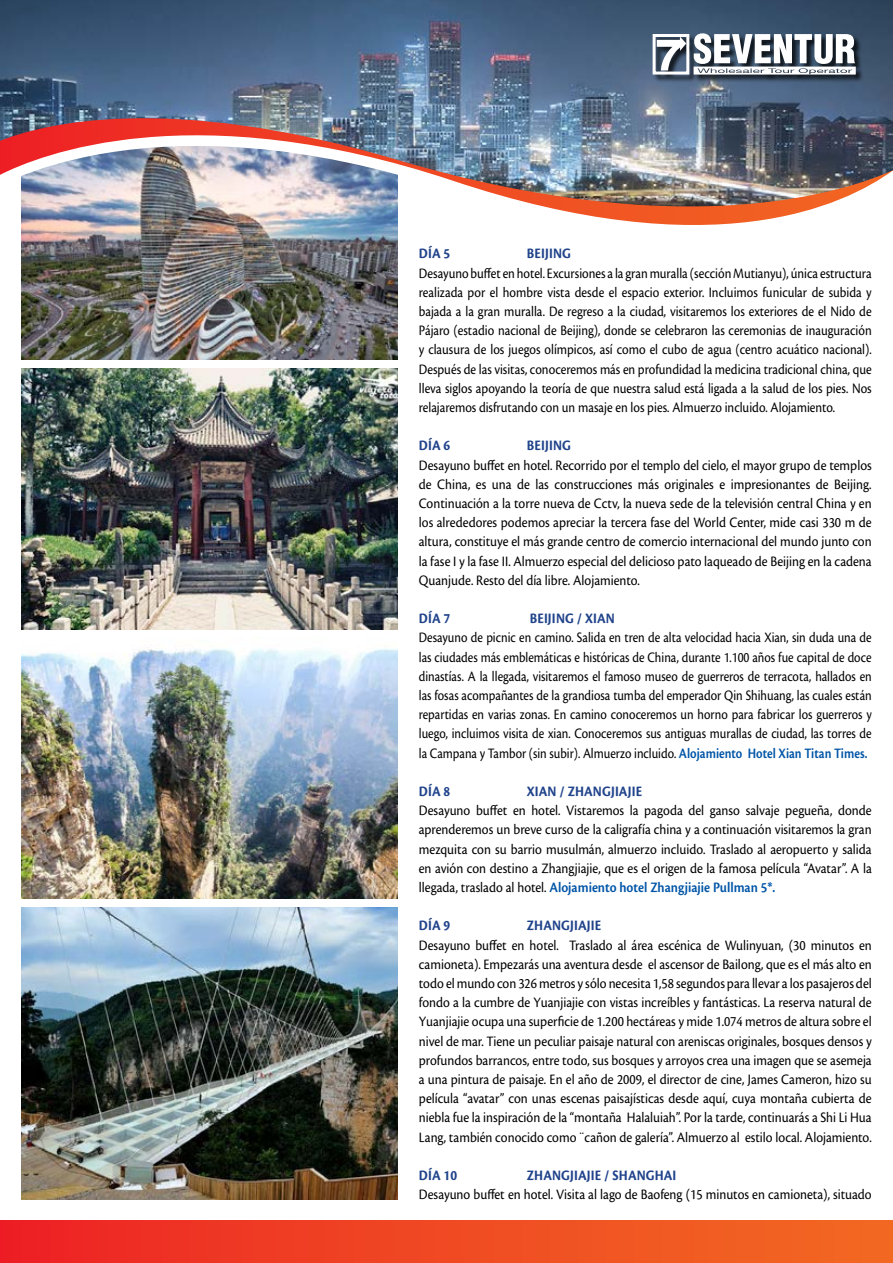
<style>
.page{position:relative;width:893px;height:1263px;background:#fff}
.page>*{position:absolute;margin:0;border:0;box-sizing:border-box;transform-origin:0 0}
.t1{font:15px/19.2px "Cronos Pro";color:#000;text-align:justify;scale:.9 1}
.t2{font:15px/19.2px "Cronos Pro";color:#000;text-align:justify;scale:.87 1}
.t3{font:15px/19.2px "Cronos Pro";color:#000;text-align:justify;scale:.85 1}
.t4{font:700 15px "Cronos Pro";letter-spacing:.01em;color:#20438b;scale:.9 1}
.s1{font-weight:600;color:#0055a7}
</style>
<div class="page">
<img style="left:21px;top:307px;width:377px;height:52px">
<img style="left:21px;top:267px;width:377px;height:40px">
<img style="left:21px;top:208px;width:794px;height:59px">
<img style="left:0;top:0;width:893px;height:208px">
<div style="left:653px;top:34px;width:211px;height:49px;background:#000;opacity:.77"></div>
<div style="left:653px;top:34px;width:36px;height:41px;border:3px solid #fff"></div>
<svg style="left:657px;top:37px;width:29px;height:33px"></svg>
<svg style="left:694px;top:33px;width:162px;height:42px"></svg>
<img style="left:21px;top:369px;width:377px;height:260px">
<img style="left:21px;top:648px;width:377px;height:250px">
<div style="left:0;top:1220px;width:893px;height:43px;background:linear-gradient(to right,#ed2324,#f26c22)"></div>
<img style="left:21px;top:908px;width:377px;height:291px">
<p class="t4" style="left:419px;top:245px;width:36px">DÍA 5</p>
<p class="t4" style="left:527px;top:245px;width:51px">BEIJING</p>
<p class="t2" style="left:419px;top:263px;width:522px">Desayuno buffet en hotel. Excursiones a la gran muralla (sección Mutianyu), única estructura realizada por el hombre vista desde el espacio exterior. Incluimos funicular de subida y bajada a la gran muralla. De regreso a la ciudad, visitaremos los exteriores de el Nido de Pájaro (estadio nacional de Beijing), donde se celebraron las ceremonias de inauguración y clausura de los juegos olímpicos, así como el cubo de agua (centro acuático nacional).<br>Después de las visitas, conoceremos más en profundidad la medicina tradicional china, que lleva siglos apoyando la teoría de que nuestra salud está ligada a la salud de los pies. Nos relajaremos disfrutando con un masaje en los pies. Almuerzo incluido. Alojamiento.</p>
<p class="t4" style="left:419px;top:437px;width:36px">DÍA 6</p>
<p class="t4" style="left:527px;top:437px;width:51px">BEIJING</p>
<p class="t1" style="left:419px;top:455px;width:505px">Desayuno buffet en hotel. Recorrido por el templo del cielo, el mayor grupo de templos de China, es una de las construcciones más originales e impresionantes de Beijing.<br>Continuación a la torre nueva de Cctv, la nueva sede de la televisión central China y en los alrededores podemos apreciar la tercera fase del World Center, mide casi 330 m de altura, constituye el más grande centro de comercio internacional del mundo junto con la fase I y la fase II. Almuerzo especial del delicioso pato laqueado de Beijing en la cadena Quanjude. Resto del día libre. Alojamiento.</p>
<p class="t4" style="left:419px;top:610px;width:36px">DÍA 7</p>
<p class="t4" style="left:530px;top:610px;width:96px">BEIJING / XIAN</p>
<p class="t3" style="left:419px;top:628px;width:534px">Desayuno de picnic en camino. Salida en tren de alta velocidad hacia Xian, sin duda una de las ciudades más emblemáticas e históricas de China, durante 1.100 años fue capital de doce dinastías. A la llegada, visitaremos el famoso museo de guerreros de terracota, hallados en las fosas acompañantes de la grandiosa tumba del emperador Qin Shihuang, las cuales están repartidas en varias zonas. En camino conoceremos un horno para fabricar los guerreros y luego, incluimos visita de xian. Conoceremos sus antiguas murallas de ciudad, las torres de la Campana y Tambor (sin subir). Almuerzo incluido. <span class="s1">Alojamiento Hotel Xian Titan Times.</span></p>
<p class="t4" style="left:419px;top:783px;width:36px">DÍA 8</p>
<p class="t4" style="left:527px;top:783px;width:130px">XIAN / ZHANGJIAJIE</p>
<p class="t1" style="left:419px;top:801px;width:505px">Desayuno buffet en hotel. Vistaremos la pagoda del ganso salvaje pegueña, donde aprenderemos un breve curso de la caligrafía china y a continuación visitaremos la gran mezquita con su barrio musulmán, almuerzo incluido. Traslado al aeropuerto y salida en avión con destino a Zhangjiajie, que es el origen de la famosa película “Avatar”. A la llegada, traslado al hotel. <span class="s1">Alojamiento hotel Zhangjiajie Pullman 5*.</span></p>
<p class="t4" style="left:419px;top:917px;width:36px">DÍA 9</p>
<p class="t4" style="left:527px;top:917px;width:84px">ZHANGJIAJIE</p>
<p class="t1" style="left:419px;top:935px;width:505px">Desayuno buffet en hotel. Traslado al área escénica de Wulinyuan, (30 minutos en camioneta). Empezarás una aventura desde el ascensor de Bailong, que es el más alto en todo el mundo con 326 metros y sólo necesita 1,58 segundos para llevar a los pasajeros del fondo a la cumbre de Yuanjiajie con vistas increíbles y fantásticas. La reserva natural de Yuanjiajie ocupa una superficie de 1.200 hectáreas y mide 1.074 metros de altura sobre el nivel de mar. Tiene un peculiar paisaje natural con areniscas originales, bosques densos y profundos barrancos, entre todo, sus bosques y arroyos crea una imagen que se asemeja a una pintura de paisaje. En el año de 2009, el director de cine, James Cameron, hizo su película “avatar” con unas escenas paisajísticas desde aquí, cuya montaña cubierta de niebla fue la inspiración de la “montaña Halaluiah”. Por la tarde, continuarás a Shi Li Hua Lang, también conocido como ¨cañon de galería”. Almuerzo al estilo local. Alojamiento.</p>
<p class="t4" style="left:419px;top:1167px;width:44px">DÍA 10</p>
<p class="t4" style="left:527px;top:1167px;width:17px">ZHANGJIAJIE</p>
<p class="t4" style="left:604px;top:1167px;width:19px">/ SHANGHAI</p>
<p class="t1" style="left:419px;top:1185px;width:505px">Desayuno buffet en hotel. Visita al lago de Baofeng (15 minutos en camioneta), situado</p>
</div>
